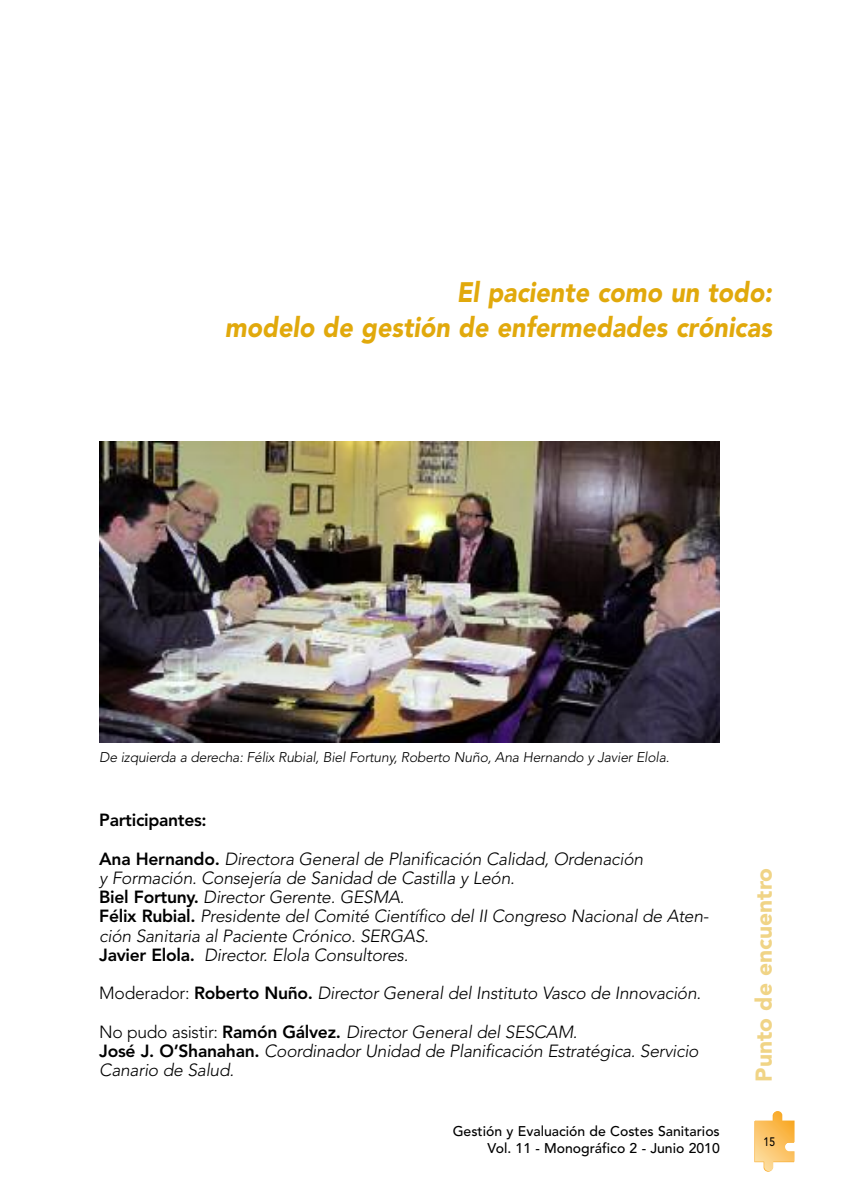
<style>
.page{position:relative;width:844px;height:1191px;background:#fff}
.page>*{position:absolute;margin:0;border:0;box-sizing:border-box;transform-origin:0 0}
.t1{font:italic 900 28px/34.8px "Avenir";color:#e1a90c;text-align:right;scale:.9 1}
.t2{font:900 22.75px "Avenir";color:#f0d486}
.t3{font:italic 300 17.5px/19.2px "Avenir";letter-spacing:-.015em;color:#000}
.t4{font:800 17.5px "Avenir";letter-spacing:-.02em;color:#000}
.t5{font:italic 300 14px "Avenir";letter-spacing:-.015em;color:#000}
.t6{font:500 14px/17.5px "Avenir";color:#000;text-align:right}
.t7{font:500 12.25px "Avenir";color:#000;scale:.85 1}
.s1{font-weight:800;font-style:normal}
.s2{font-style:normal}
</style>
<div class="page">
<svg style="left:754px;top:1111px;width:40px;height:60px"></svg>
<img style="left:99px;top:441px;width:620px;height:301px">
<h1 class="t1" style="left:225px;top:277px;width:609px">El paciente como un todo:<br>modelo de gestión de enfermedades crónicas</h1>
<p class="t5" style="left:99px;top:752px;width:571px">De izquierda a derecha: Félix Rubial, Biel Fortuny, Roberto Nuño, Ana Hernando y Javier Elola.</p>
<p class="t4" style="left:99px;top:813px;width:109px">Participantes:</p>
<p class="t3" style="left:99px;top:850px;width:609px"><span class="s1">Ana Hernando.</span> Directora General de Planificación Calidad, Ordenación<br>y Formación. Consejería de Sanidad de Castilla y León.<br><span class="s1">Biel Fortuny.</span> Director Gerente. GESMA.<br><span class="s1">Félix Rubial.</span> Presidente del Comité Científico del II Congreso Nacional de Aten&shy;ción Sanitaria al Paciente Crónico. SERGAS.<br><span class="s1">Javier Elola.</span> Director. Elola Consultores.</p>
<p class="t3" style="left:99px;top:975px;width:603px;line-height:38.5px"><span class="s2">Moderador:</span> <span class="s1">Roberto Nuño.</span> Director General del Instituto Vasco de Innovación.<br><span class="s2">No pudo asistir:</span> <span class="s1">Ramón Gálvez.</span> Director General del SESCAM.</p>
<p class="t3" style="left:99px;top:1043px;width:600px"><span class="s1">José J. O’Shanahan.</span> Coordinador Unidad de Planificación Estratégica. Servicio<br>Canario de Salud.</p>
<h2 class="t2" style="left:754px;top:1081px;width:216px;rotate:-90deg">Punto de encuentro</h2>
<p class="t6" style="left:452px;top:1123px;width:268px">Gestión y Evaluación de Costes Sanitarios<br>Vol. 11 - Monográfico 2 - Junio 2010</p>
<p class="t7" style="left:763px;top:1136px;width:15px">15</p>
</div>
